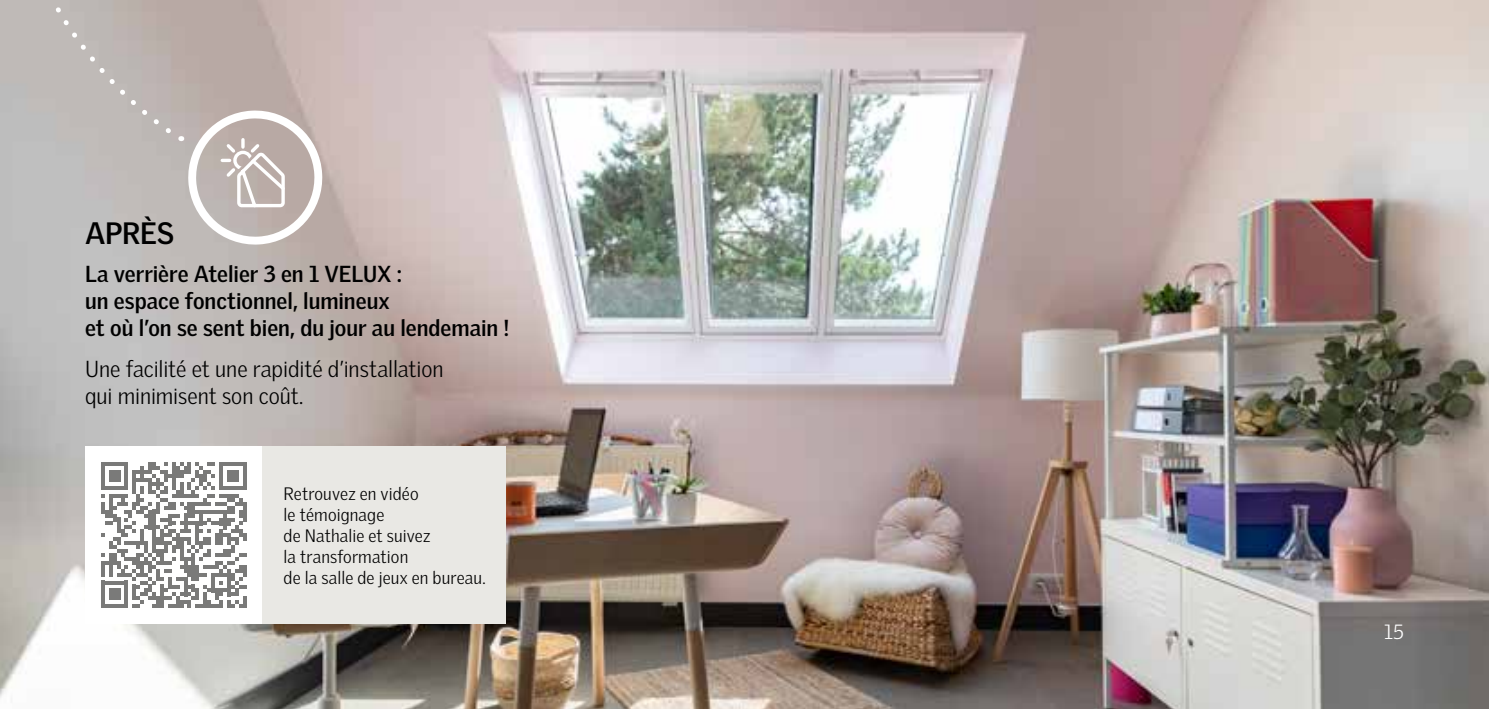
<style>
.page{position:relative;width:1489px;height:709px;background:#fff}
.page>*{position:absolute;margin:0;border:0;box-sizing:border-box;transform-origin:0 0}
.t1{font:700 30px "Velux Gothic";letter-spacing:-.01em;color:#000}
.t2{font:700 22.5px/27px "Velux Gothic";color:#000}
.t3{font:300 22.5px/27px "Velux Gothic";letter-spacing:-.005em;color:#000}
.t4{font:300 20px "Velux Gothic";color:#fff}
.t5{font:300 17.5px/21px "Velux Gothic";letter-spacing:.005em;color:#000}
</style>
<div class="page">
<img style="left:0;top:0;width:1488px;height:709px">
<div style="left:85px;top:446px;width:177px;height:178px;background:#fff"></div>
<svg style="left:101px;top:462px;width:145px;height:146px"></svg>
<div style="left:262px;top:446px;width:244px;height:178px;background:#e9e8e4"></div>
<svg style="left:181px;top:104px;width:147px;height:147px"></svg>
<svg style="left:0;top:0;width:175px;height:138px;background:#beb8b5"></svg>
<h1 class="t1" style="left:85px;top:215px;width:91px">APRÈS</h1>
<p class="t2" style="left:85px;top:260px;width:426px">La verrière Atelier 3 en 1 VELUX :<br>un espace fonctionnel, lumineux<br>et où l’on se sent bien, du jour au lendemain !</p>
<p class="t3" style="left:85px;top:355px;width:360px">Une facilité et une rapidité d’installation qui minimisent son coût.</p>
<p class="t5" style="left:283px;top:483px;width:204px">Retrouvez en vidéo<br>le témoignage<br>de Nathalie et suivez<br>la transformation<br>de la salle de jeux en bureau.</p>
<p class="t4" style="left:1383px;top:620px;width:21px">15</p>
</div>
